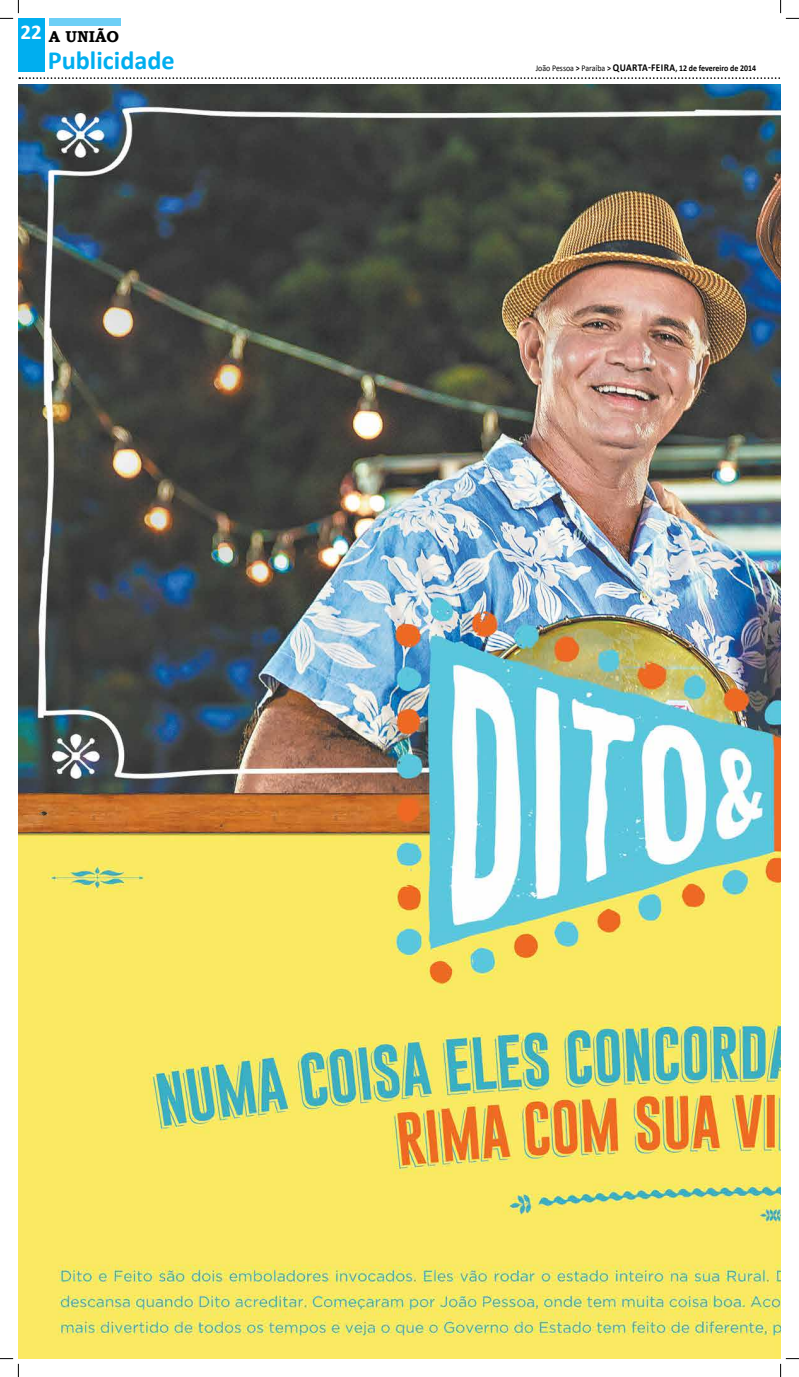
<style>
.page{position:relative;width:799px;height:1377px;background:#fff}
.page>*{position:absolute;margin:0;border:0;box-sizing:border-box;transform-origin:0 0}
.t1{font:700 26.25px "Calibri";color:#00aeef}
.t2{font:700 15.75px "Bookman Old Style";color:#000}
.t3{font:700 8.75px "Calibri";color:#000;scale:.9 1}
.s1{font-weight:400}
.s2{font-size:10.5px}
</style>
<div class="page">
<div style="left:19px;top:18px;width:26px;height:53px;background:#00aeef"></div>
<div style="left:49px;top:18px;width:71px;height:8px;background:#6dcff6"></div>
<svg style="left:19px;top:77px;width:761px;height:2px"></svg>
<img style="left:18px;top:85px;width:762px;height:1273px">
<svg style="left:0;top:0;width:19px;height:19px"></svg>
<svg style="left:0;top:1357px;width:19px;height:19px"></svg>
<svg style="left:780px;top:0;width:18px;height:19px"></svg>
<svg style="left:779px;top:1357px;width:19px;height:19px"></svg>
<h2 class="t2" style="left:20px;top:25px;width:100px"><sup>22</sup> A UNIÃO</h2>
<h1 class="t1" style="left:48px;top:44px;width:128px">Publicidade</h1>
<p class="t3" style="left:535px;top:62px;width:246px"><span class="s1">João Pessoa</span> &gt; <span class="s1">Paraíba</span> &gt; <span class="s2">quarta-feira</span>, 12 de fevereiro de 2014</p>
</div>
